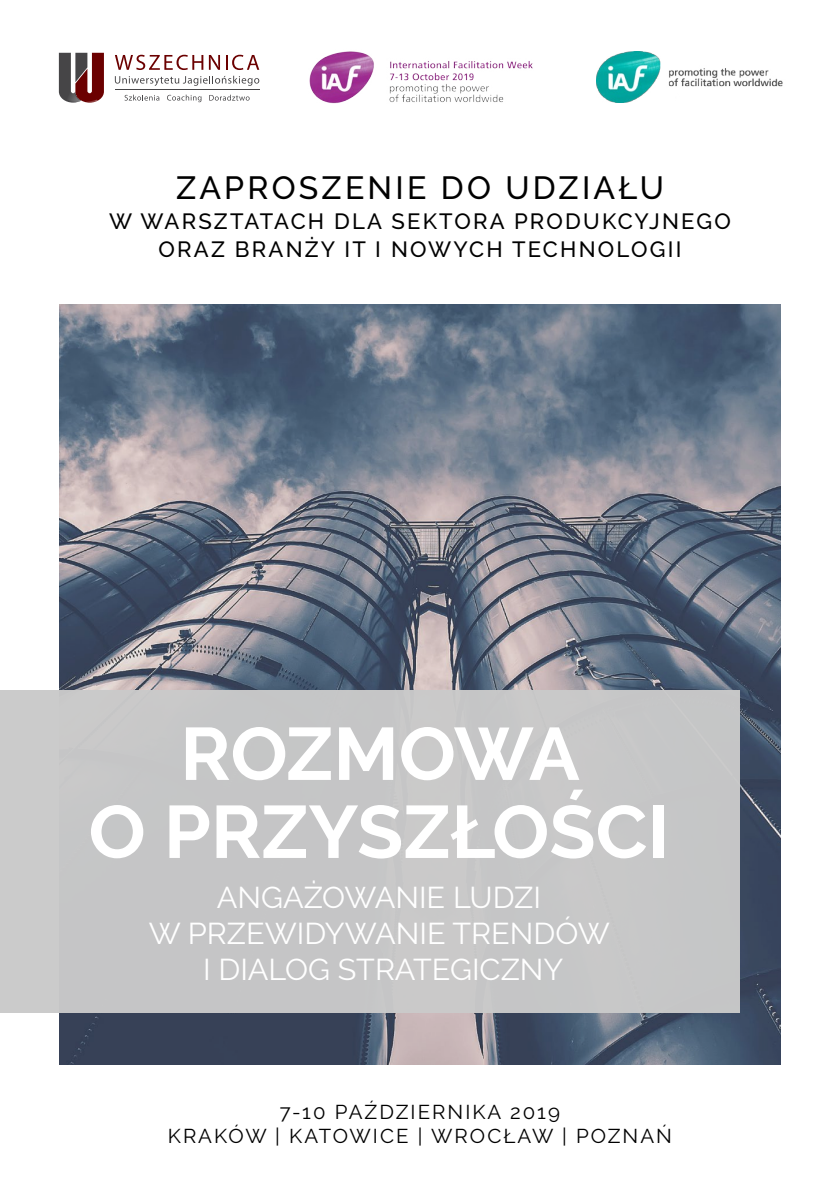
<style>
.page{position:relative;width:840px;height:1191px;background:#fff}
.page>*{position:absolute;margin:0;border:0;box-sizing:border-box;transform-origin:0 0}
.t1{font:700 74px/78px "Raleway";color:#fff;text-align:center}
.t2{font:500 32px "Raleway";letter-spacing:.1em;color:#000}
.t3{font:30px/36px "Raleway";color:#fff;text-align:center}
.t4{font:500 22px/28px "Raleway";letter-spacing:.1em;color:#000;text-align:center}
.t5{font:20px/24px "Raleway";letter-spacing:.1em;color:#000;text-align:center}
</style>
<div class="page">
<img style="left:60px;top:305px;width:720px;height:759px">
<div style="left:0;top:690px;width:739px;height:322px;background:#cacaca"></div>
<svg style="left:115px;top:55px;width:88px;height:15px"></svg>
<svg style="left:209px;top:55px;width:50px;height:15px"></svg>
<svg style="left:115px;top:76px;width:144px;height:10px"></svg>
<svg style="left:124px;top:95px;width:35px;height:6px"></svg>
<svg style="left:167px;top:95px;width:34px;height:7px"></svg>
<svg style="left:209px;top:95px;width:40px;height:6px"></svg>
<hr style="left:115px;top:89px;width:144px;height:1px;background:#464547">
<svg style="left:59px;top:53px;width:45px;height:50px"></svg>
<img style="left:309px;top:51px;width:224px;height:53px">
<img style="left:596px;top:51px;width:187px;height:52px">
<p class="t2" style="left:176px;top:169px;width:489px">ZAPROSZENIE DO UDZIAŁU</p>
<p class="t4" style="left:109px;top:207px;width:623px">W WARSZTATACH DLA SEKTORA PRODUKCYJNEGO<br>ORAZ BRANŻY IT I NOWYCH TECHNOLOGII</p>
<p class="t1" style="left:89px;top:715px;width:581px">ROZMOWA<br>O PRZYSZŁOŚCI</p>
<p class="t3" style="left:149px;top:879px;width:462px">ANGAŻOWANIE LUDZI<br>W PRZEWIDYWANIE TRENDÓW<br>I DIALOG STRATEGICZNY</p>
<p class="t5" style="left:168px;top:1100px;width:505px">7-10 PAŹDZIERNIKA 2019<br>KRAKÓW | KATOWICE | WROCŁAW | POZNAŃ</p>
</div>
